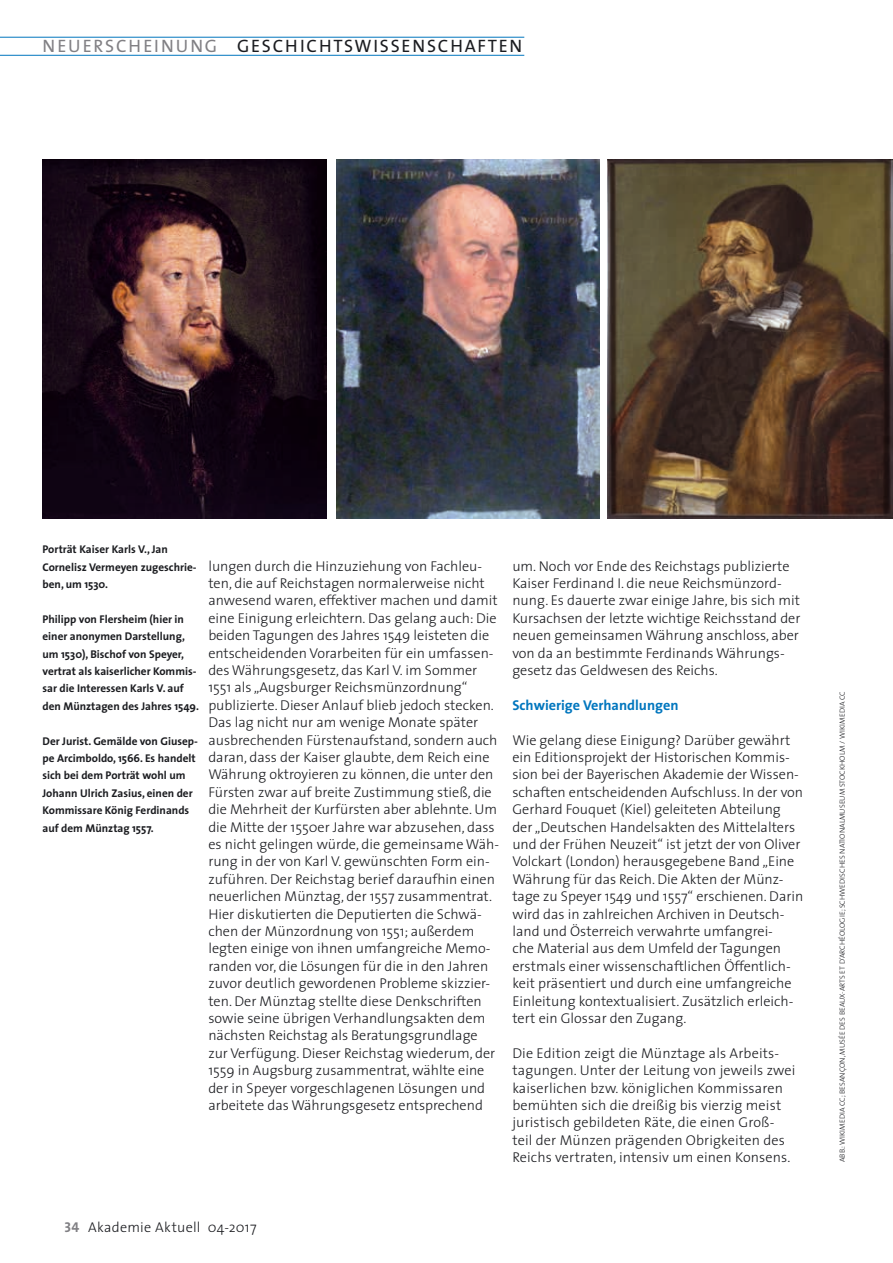
<style>
.page{position:relative;width:893px;height:1263px;background:#fff}
.page>*{position:absolute;margin:0;border:0;box-sizing:border-box;transform-origin:0 0}
.t1{font:18px "The Sans";letter-spacing:.1em;color:#1b1c20}
.t2{font:300 14.25px/17.4px "The Sans";color:#1b1c20}
.t3{font:300 14.25px "The Sans";letter-spacing:.02em;color:#1b1c20}
.t4{font:700 14.25px "The Sans";color:#0076be}
.t5{font:700 11.25px/17.4px "The Sans";color:#1b1c20}
.t6{font:7.5px "The Sans Light Caps";color:#1b1c20}
.s1{color:#818084}
.s2{font-family:"The Sans Bold Caps";font-weight:400;color:#818084}
</style>
<div class="page">
<img style="left:43px;top:159px;width:283px;height:359px">
<img style="left:336px;top:159px;width:263px;height:359px">
<img style="left:608px;top:159px;width:285px;height:359px">
<hr style="left:0;top:55px;width:524px;height:1px;background:#0076be">
<hr style="left:0;top:37px;width:524px;height:1px;background:#0076be">
<p class="t1" style="left:43px;top:31px;width:481px"><span class="s1">NEUERSCHEINUNG</span> GESCHICHTSWISSENSCHAFTEN</p>
<p class="t5" style="left:43px;top:540px;width:156px">Porträt Kaiser Karls V., Jan<br>Cornelisz Vermeyen zugeschrie&shy;ben, um 1530.</p>
<p class="t5" style="left:43px;top:610px;width:158px">Philipp von Flersheim (hier in einer anonymen Darstellung, um 1530), Bischof von Speyer, vertrat als kaiserlicher Kommis&shy;sar die Interessen Karls V. auf den Münztagen des Jahres 1549.</p>
<p class="t5" style="left:43px;top:732px;width:157px">Der Jurist. Gemälde von Giusep&shy;pe Arcimboldo, 1566. Es handelt sich bei dem Porträt wohl um<br>Johann Ulrich Zasius, einen der<br>Kommissare König Ferdinands auf dem Münztag 1557.</p>
<p class="t2" style="left:208px;top:557px;width:292px">lungen durch die Hinzuziehung von Fachleu&shy;ten, die auf Reichstagen normalerweise nicht anwesend waren, effektiver machen und damit eine Einigung erleichtern. Das gelang auch: Die beiden Tagungen des Jahres 1549 leisteten die entscheidenden Vorarbeiten für ein umfassen&shy;des Währungsgesetz, das Karl V. im Sommer 1551 als „Augsburger Reichsmünzordnung“ publizierte. Dieser Anlauf blieb jedoch stecken.<br>Das lag nicht nur am wenige Monate später ausbrechenden Fürstenaufstand, sondern auch daran, dass der Kaiser glaubte, dem Reich eine Währung oktroyieren zu können, die unter den Fürsten zwar auf breite Zustimmung stieß, die die Mehrheit der Kurfürsten aber ablehnte. Um die Mitte der 1550er Jahre war abzusehen, dass es nicht gelingen würde, die gemeinsame Wäh&shy;rung in der von Karl V. gewünschten Form ein&shy;zuführen. Der Reichstag berief daraufhin einen neuerlichen Münztag, der 1557 zusammentrat.<br>Hier diskutierten die Deputierten die Schwä&shy;chen der Münzordnung von 1551; außerdem legten einige von ihnen umfangreiche Memo&shy;randen vor, die Lösungen für die in den Jahren zuvor deutlich gewordenen Probleme skizzier&shy;ten. Der Münztag stellte diese Denkschriften sowie seine übrigen Verhandlungsakten dem nächsten Reichstag als Beratungsgrundlage zur Verfügung. Dieser Reichstag wiederum, der 1559 in Augsburg zusammentrat, wählte eine der in Speyer vorgeschlagenen Lösungen und arbeitete das Währungsgesetz entsprechend</p>
<p class="t2" style="left:512px;top:557px;width:290px">um. Noch vor Ende des Reichstags publizierte Kaiser Ferdinand I. die neue Reichsmünzord&shy;nung. Es dauerte zwar einige Jahre, bis sich mit Kursachsen der letzte wichtige Reichsstand der neuen gemeinsamen Währung anschloss, aber von da an bestimmte Ferdinands Währungs&shy;gesetz das Geldwesen des Reichs.</p>
<p class="t4" style="left:512px;top:693px;width:168px">Schwierige Verhandlungen</p>
<p class="t2" style="left:512px;top:730px;width:292px">Wie gelang diese Einigung? Darüber gewährt ein Editionsprojekt der Historischen Kommis&shy;sion bei der Bayerischen Akademie der Wissen&shy;schaften entscheidenden Aufschluss. In der von Gerhard Fouquet (Kiel) geleiteten Abteilung der „Deutschen Handelsakten des Mittelalters und der Frühen Neuzeit“ ist jetzt der von Oliver Volckart (London) herausgegebene Band „Eine Währung für das Reich. Die Akten der Münz&shy;tage zu Speyer 1549 und 1557“ erschienen. Darin wird das in zahlreichen Archiven in Deutsch&shy;land und Österreich verwahrte umfangrei-<br>che Material aus dem Umfeld der Tagungen erstmals einer wissenschaftlichen Öffentlich&shy;keit präsentiert und durch eine umfangreiche Einleitung kontextualisiert. Zusätzlich erleich&shy;tert ein Glossar den Zugang.</p>
<p class="t2" style="left:512px;top:1044px;width:285px">Die Edition zeigt die Münztage als Arbeits&shy;tagungen. Unter der Leitung von jeweils zwei kaiserlichen bzw. königlichen Kommissaren bemühten sich die dreißig bis vierzig meist juristisch gebildeten Räte, die einen Groß&shy;teil der Münzen prägenden Obrigkeiten des Reichs vertraten, intensiv um einen Konsens.</p>
<p class="t3" style="left:64px;top:1215px;width:194px"><span class="s2">34</span> Akademie Aktuell 04-2017</p>
<p class="t6" style="left:836px;top:1162px;width:472px;rotate:-90deg">ABB.: WIKIMEDIA CC; BESANÇON, MUSÉE DES BEAUX-ARTS ET D’ARCHÉOLOGIE; SCHWEDISCHES NATIONALMUSEUM STOCKHOLM / WIKIMEDIA CC</p>
</div>
